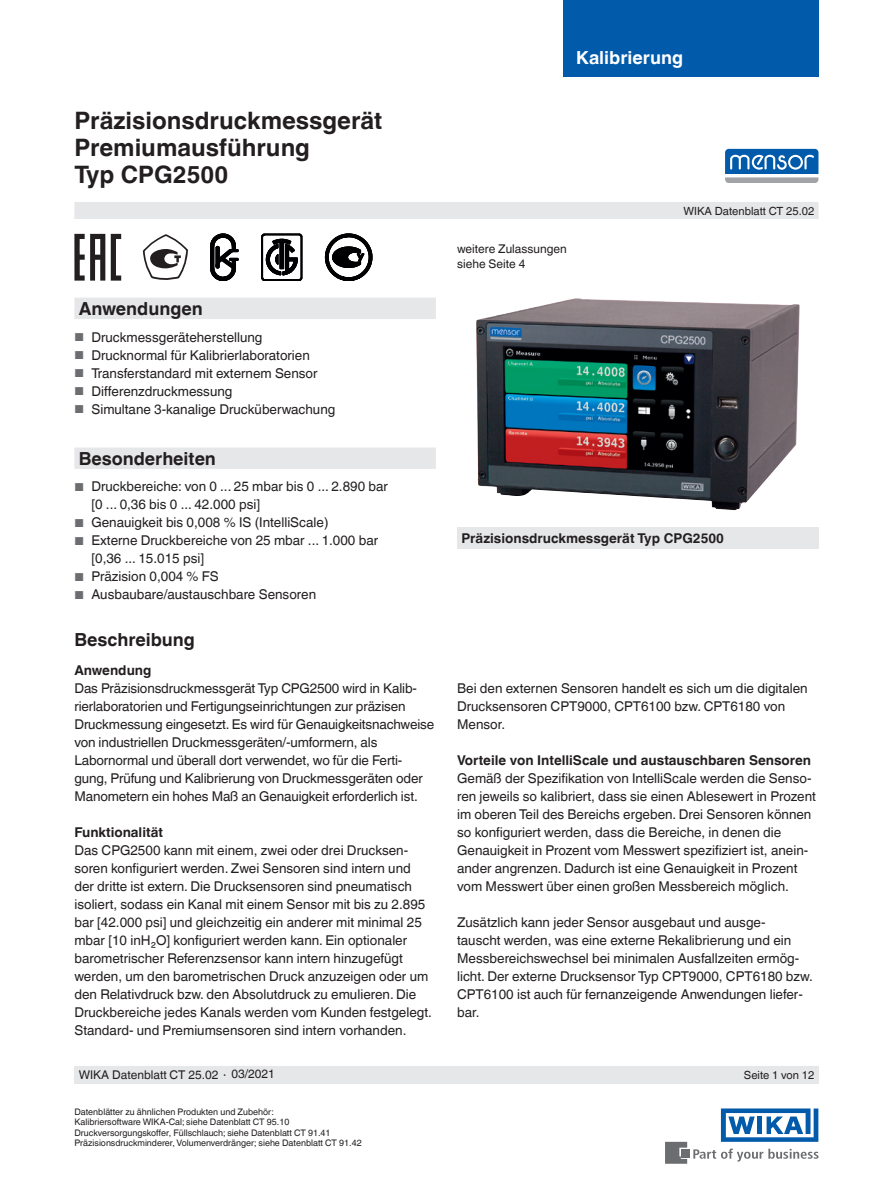
<style>
.page{position:relative;width:893px;height:1188px;background:#fff}
.page>*{position:absolute;margin:0;border:0;box-sizing:border-box;transform-origin:0 0}
.t1{font:700 24px/27px "Helvetica World";color:#231f20}
.t2{font:700 18px "Helvetica World";color:#231f20}
.t3{font:700 18px "Helvetica World";color:#fff}
.t4{font:13.5px/18px "Helvetica World";color:#231f20}
.t5{font:700 13.5px "Helvetica World";color:#231f20}
.t6{font:12px/15px "Helvetica World";color:#231f20}
.t7{font:11.25px "Helvetica World";color:#231f20}
.t8{font:9px/10.5px "Helvetica World";color:#231f20}
.s1{font-size:11.55px;color:#6c6d70}
.s2{font-size:11.25px}
</style>
<div class="page">
<svg style="left:693px;top:1149px;width:126px;height:13px"></svg>
<div style="left:682px;top:1150px;width:8px;height:8px;background:#6c6d70"></div>
<svg style="left:665px;top:1142px;width:22px;height:22px"></svg>
<svg style="left:721px;top:1108px;width:97px;height:34px"></svg>
<div style="left:563px;top:0;width:256px;height:77px;background:#015aaa"></div>
<div style="left:74px;top:202px;width:745px;height:17px;background:#e6e7e9"></div>
<div style="left:74px;top:1066px;width:745px;height:18px;background:#e6e7e9"></div>
<svg style="left:725px;top:149px;width:93px;height:34px"></svg>
<svg style="left:111px;top:234px;width:10px;height:47px"></svg>
<svg style="left:74px;top:234px;width:31px;height:47px"></svg>
<svg style="left:143px;top:234px;width:45px;height:46px"></svg>
<svg style="left:210px;top:234px;width:28px;height:47px"></svg>
<svg style="left:261px;top:234px;width:41px;height:47px"></svg>
<svg style="left:325px;top:234px;width:47px;height:47px"></svg>
<svg style="left:74px;top:298px;width:362px;height:171px"></svg>
<div style="left:457px;top:527px;width:362px;height:22px;background:#e6e7e9"></div>
<img style="left:476px;top:298px;width:324px;height:212px">
<h1 class="t1" style="left:74px;top:107px;width:309px">Präzisionsdruckmessgerät<br>Premiumausführung<br>Typ CPG2500</h1>
<h2 class="t2" style="left:79px;top:298px;width:126px">Anwendungen</h2>
<p class="t4" style="left:74px;top:328px;width:190px"><span class="s1">■</span> Druckmessgeräteherstellung</p>
<p class="t4" style="left:74px;top:346px;width:237px"><span class="s1">■</span> Drucknormal für Kalibrierlaboratorien</p>
<p class="t4" style="left:74px;top:364px;width:245px"><span class="s1">■</span> Transferstandard mit externem Sensor</p>
<p class="t4" style="left:74px;top:382px;width:160px"><span class="s1">■</span> Differenzdruckmessung</p>
<p class="t4" style="left:74px;top:400px;width:262px"><span class="s1">■</span> Simultane 3-kanalige Drucküberwachung</p>
<h2 class="t2" style="left:79px;top:448px;width:139px">Besonderheiten</h2>
<p class="t4" style="left:91px;top:478px;width:298px;text-indent:-17px"><span class="s1">■</span> Druckbereiche: von 0 ... 25 mbar bis 0 ... 2.890 bar [0 ... 0,36 bis 0 ... 42.000 psi]</p>
<p class="t4" style="left:74px;top:514px;width:256px"><span class="s1">■</span> Genauigkeit bis 0,008 % IS (IntelliScale)</p>
<p class="t4" style="left:91px;top:532px;width:288px;text-indent:-17px"><span class="s1">■</span> Externe Druckbereiche von 25 mbar ... 1.000 bar [0,36 ... 15.015 psi]</p>
<p class="t4" style="left:74px;top:568px;width:146px"><span class="s1">■</span> Präzision 0,004 % FS</p>
<p class="t4" style="left:74px;top:586px;width:243px"><span class="s1">■</span> Ausbaubare/austauschbare Sensoren</p>
<h2 class="t2" style="left:74px;top:630px;width:122px">Beschreibung</h2>
<p class="t5" style="left:74px;top:662px;width:79px">Anwendung</p>
<p class="t4" style="left:74px;top:679px;width:361px">Das Präzisionsdruckmessgerät Typ CPG2500 wird in Kalib&shy;rierlaboratorien und Fertigungseinrichtungen zur präzisen Druckmessung eingesetzt. Es wird für Genauigkeitsnachweise von industriellen Druckmessgeräten/-umformern, als Labornormal und überall dort verwendet, wo für die Ferti&shy;gung, Prüfung und Kalibrierung von Druckmessgeräten oder Manometern ein hohes Maß an Genauigkeit erforderlich ist.</p>
<p class="t5" style="left:74px;top:824px;width:90px">Funktionalität</p>
<p class="t4" style="left:74px;top:841px;width:359px">Das CPG2500 kann mit einem, zwei oder drei Drucksen&shy;soren konfiguriert werden. Zwei Sensoren sind intern und der dritte ist extern. Die Drucksensoren sind pneumatisch isoliert, sodass ein Kanal mit einem Sensor mit bis zu 2.895 bar [42.000 psi] und gleichzeitig ein anderer mit minimal 25 mbar [10 inH₂O] konfiguriert werden kann. Ein optionaler barometrischer Referenzsensor kann intern hinzugefügt werden, um den barometrischen Druck anzuzeigen oder um den Relativdruck bzw. den Absolutdruck zu emulieren. Die Druckbereiche jedes Kanals werden vom Kunden festgelegt.<br>Standard- und Premiumsensoren sind intern vorhanden.</p>
<h2 class="t3" style="left:576px;top:47px;width:108px">Kalibrierung</h2>
<p class="t6" style="left:457px;top:241px;width:111px">weitere Zulassungen siehe Seite 4</p>
<p class="t7" style="left:683px;top:204px;width:132px">WIKA Datenblatt CT 25.02</p>
<p class="t5" style="left:461px;top:530px;width:264px">Präzisionsdruckmessgerät Typ CPG2500</p>
<p class="t4" style="left:457px;top:679px;width:352px">Bei den externen Sensoren handelt es sich um die digitalen<br>Drucksensoren CPT9000, CPT6100 bzw. CPT6180 von<br>Mensor.</p>
<p class="t5" style="left:457px;top:753px;width:355px">Vorteile von IntelliScale und austauschbaren Sensoren</p>
<p class="t4" style="left:457px;top:769px;width:360px">Gemäß der Spezifikation von IntelliScale werden die Senso&shy;ren jeweils so kalibriert, dass sie einen Ablesewert in Prozent im oberen Teil des Bereichs ergeben. Drei Sensoren können so konfiguriert werden, dass die Bereiche, in denen die Genauigkeit in Prozent vom Messwert spezifiziert ist, anein&shy;ander angrenzen. Dadurch ist eine Genauigkeit in Prozent vom Messwert über einen großen Messbereich möglich.</p>
<p class="t4" style="left:457px;top:913px;width:357px">Zusätzlich kann jeder Sensor ausgebaut und ausge-<br>tauscht werden, was eine externe Rekalibrierung und ein Messbereichswechsel bei minimalen Ausfallzeiten ermög&shy;licht. Der externe Drucksensor Typ CPT9000, CPT6180 bzw.<br>CPT6100 ist auch für fernanzeigende Anwendungen liefer&shy;bar.</p>
<p class="t6" style="left:79px;top:1067px;width:198px">WIKA Datenblatt CT 25.02 <span class="s2">∙</span> 03/2021</p>
<p class="t7" style="left:744px;top:1068px;width:72px">Seite 1 von 12</p>
<p class="t8" style="left:74px;top:1107px;width:289px">Datenblätter zu ähnlichen Produkten und Zubehör:<br>Kalibriersoftware WIKA-Cal; siehe Datenblatt CT 95.10<br>Druckversorgungskoffer, Füllschlauch; siehe Datenblatt CT 91.41<br>Präzisionsdruckminderer, Volumenverdränger; siehe Datenblatt CT 91.42</p>
</div>
